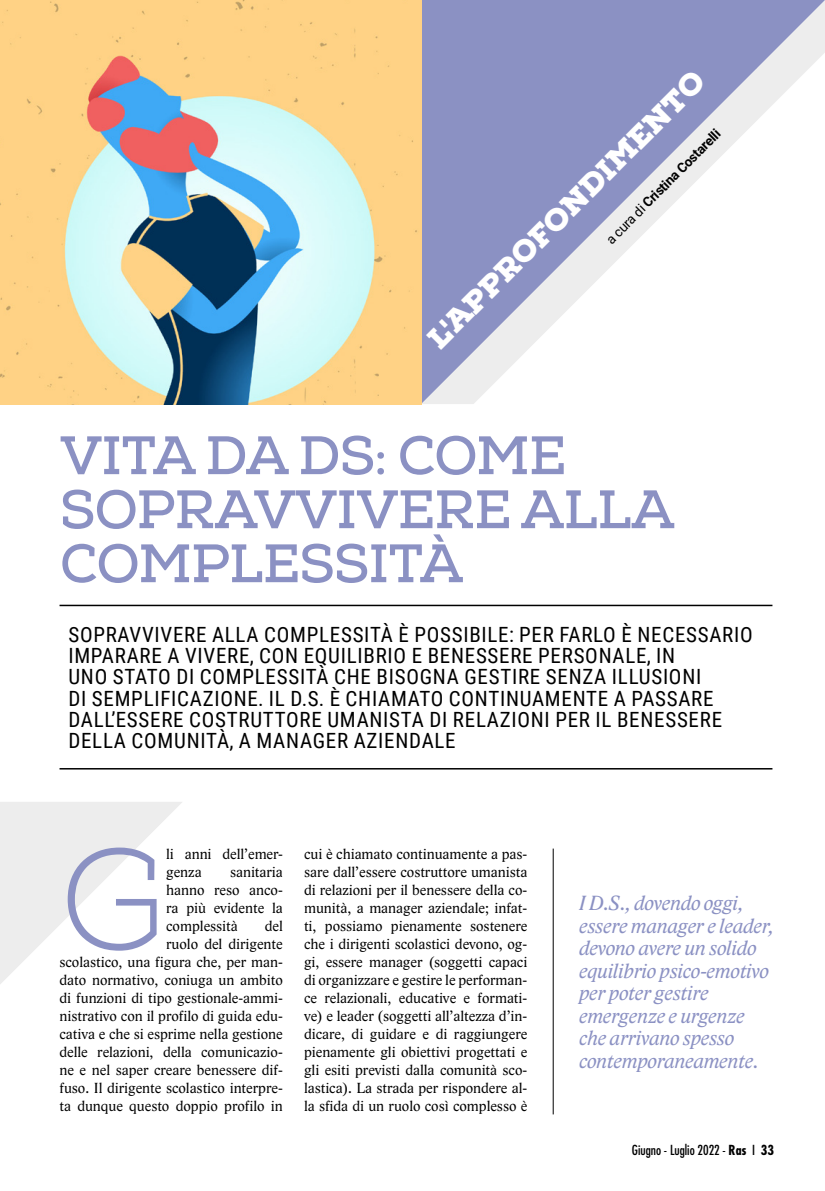
<style>
.page{position:relative;width:825px;height:1191px;background:#fff}
.page>*{position:absolute;margin:0;border:0;box-sizing:border-box;transform-origin:0 0}
.t1{font:300 143.55px "Nexa Slab";color:#8b91c3}
.t2{font:700 54px/54px "Nexa Slab";letter-spacing:-.015em;color:#8b91c3}
.t3{font:900 30px "Nexa Slab";color:#fff}
.t4{font:21px/21px "Roboto Condensed";letter-spacing:.035em;color:#000}
.t5{font:italic 21px/22.5px "Lido STF";letter-spacing:-.01em;color:#8b91c3}
.t6{font:15px/18px "Lido STF";color:#000;text-align:justify}
.t7{font:700 13.5px "Roboto";color:#000}
.t8{font:condensed 13.5px "Futura";color:#000}
.s1{font-weight:400}
.s2{font-weight:700}
</style>
<div class="page">
<svg style="left:421px;top:0;width:404px;height:404px"></svg>
<img style="left:0;top:0;width:421px;height:404px">
<svg style="left:0;top:802px;width:182px;height:182px"></svg>
<hr style="left:553px;top:848px;width:1px;height:266px;background:#000">
<hr style="left:60px;top:604px;width:712px;height:2px;background:#000">
<hr style="left:60px;top:768px;width:712px;height:1px;background:#000">
<h3 class="t3" style="left:419px;top:330px;width:379px;rotate:-45deg">L'APPROFONDIMENTO</h3>
<p class="t7" style="left:602px;top:235px;width:157px;rotate:-45deg"><span class="s1">a cura di</span> Cristina Costarelli</p>
<h2 class="t2" style="left:60px;top:429px;width:616px">VITA DA DS: COME<br>SOPRAVVIVERE ALLA<br>COMPLESSITÀ</h2>
<p class="t4" style="left:68px;top:623px;width:686px">SOPRAVVIVERE ALLA COMPLESSITÀ È POSSIBILE: PER FARLO È NECESSARIO IMPARARE A VIVERE, CON EQUILIBRIO E BENESSERE PERSONALE, IN<br>UNO STATO DI COMPLESSITÀ CHE BISOGNA GESTIRE SENZA ILLUSIONI<br>DI SEMPLIFICAZIONE. IL D.S. È CHIAMATO CONTINUAMENTE A PASSARE DALL’ESSERE COSTRUTTORE UMANISTA DI RELAZIONI PER IL BENESSERE DELLA COMUNITÀ, A MANAGER AZIENDALE</p>
<h1 class="t1" style="left:60px;top:814px;width:108px">G</h1>
<p class="t6" style="left:166px;top:845px;width:118px">li anni dell’emer&shy;genza</p>
<p class="t6" style="left:166px;top:863px;width:118px;text-indent:64px">sanitaria hanno reso anco&shy;ra più evidente la complessità</p>
<p class="t6" style="left:60px;top:917px;width:225px;text-align:right">del<br>ruolo del dirigente<br>scolastico, una figura che, per man&shy;dato normativo, coniuga un ambito di funzioni di tipo gestionale-ammi&shy;nistrativo con il profilo di guida edu&shy;cativa e che si esprime nella gestione delle relazioni, della comunicazio&shy;ne e nel saper creare benessere dif&shy;fuso. Il dirigente scolastico interpre&shy;ta dunque questo doppio profilo in</p>
<p class="t6" style="left:304px;top:845px;width:225px">cui è chiamato continuamente a pas&shy;sare dall’essere costruttore umanista di relazioni per il benessere della co&shy;munità, a manager aziendale; infat&shy;ti, possiamo pienamente sostenere che i dirigenti scolastici devono, og&shy;gi, essere manager (soggetti capaci di organizzare e gestire le performan&shy;ce relazionali, educative e formati&shy;ve) e leader (soggetti all’altezza d’in&shy;dicare, di guidare e di raggiungere pienamente gli obiettivi progettati e gli esiti previsti dalla comunità sco&shy;lastica). La strada per rispondere al&shy;la sfida di un ruolo così complesso è</p>
<h3 class="t5" style="left:579px;top:891px;width:196px">I D.S., dovendo oggi, essere manager e leader, devono avere un solido equilibrio psico-emotivo per poter gestire emergenze e urgenze che arrivano spesso contemporaneamente.</h3>
<p class="t8" style="left:632px;top:1141px;width:144px">Giugno - Luglio 2022 - <span class="s2">Ras</span> I <span class="s2">33</span></p>
</div>
